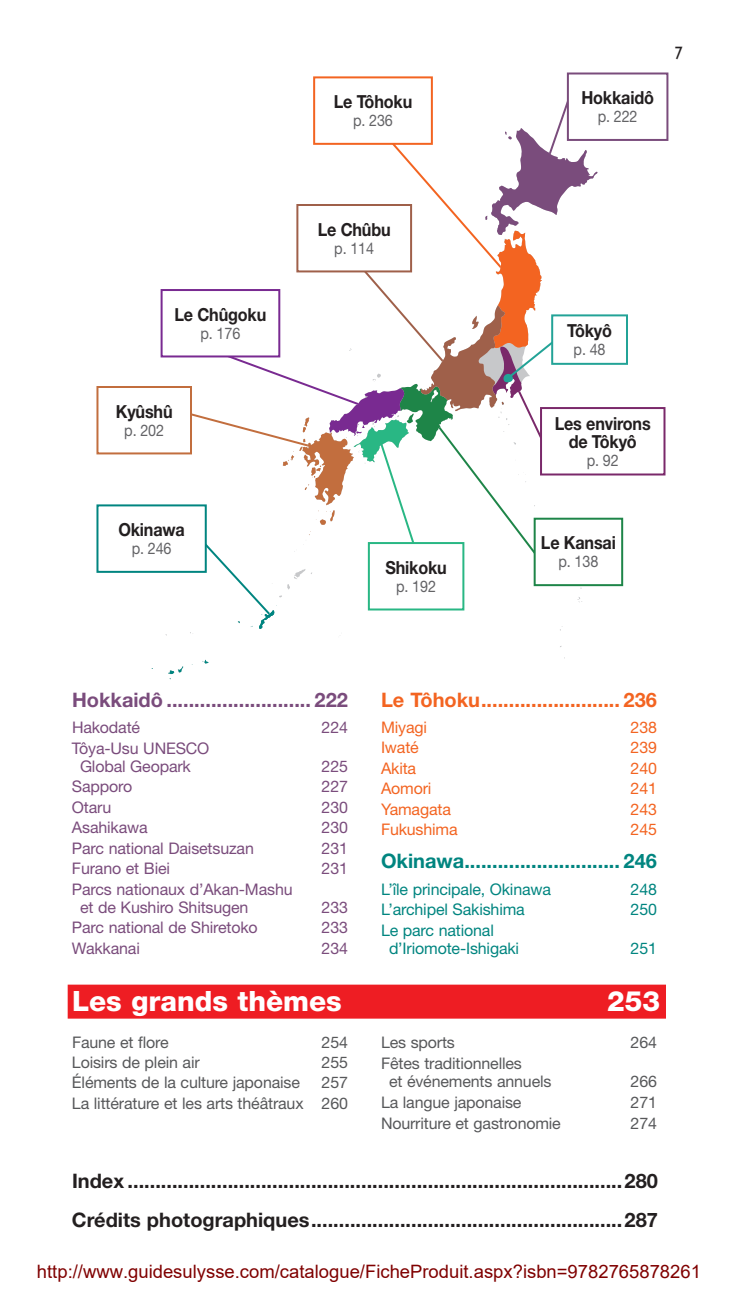
<style>
.page{position:relative;width:738px;height:1296px;background:#fff}
.page>*{position:absolute;margin:0;border:0;box-sizing:border-box;transform-origin:0 0}
.t1{font:800 28px "Helvetica Neue LT Std";color:#fff}
.t2{font:700 20px/39px "Helvetica Neue LT Std";color:#231f20}
.t3{font:700 20px "Helvetica Neue LT Std";color:#008580}
.t4{font:700 20px "Helvetica Neue LT Std";color:#7a4c7c}
.t5{font:700 20px "Helvetica Neue LT Std";color:#f36421}
.t6{font:18.4px "Arial";color:#800000}
.t7{font:700 18px/18px "Helvetica Neue LT Std";letter-spacing:-.01em;color:#231f20;text-align:center;scale:.9 1}
.t8{font:18px "Humanist 521 BT";color:#231f20;scale:.9 1}
.t9{font:16px/20.4px "Helvetica Neue LT Std";letter-spacing:-.01em;color:#57585a;text-align:right}
.t10{font:16px/18.4px "Helvetica Neue LT Std";letter-spacing:-.01em;color:#7a4c7c}
.t11{font:16px/18.4px "Helvetica Neue LT Std";letter-spacing:-.01em;color:#008580}
.t12{font:16px "Helvetica Neue LT Std";letter-spacing:-.01em;color:#f36421}
.t13{font:16px "Helvetica Neue LT Std";letter-spacing:-.01em;color:#636366;scale:.9 1}
</style>
<div class="page">
<div style="left:68px;top:985px;width:598px;height:34px;background:#ee1d23"></div>
<div style="left:540px;top:407px;width:126px;height:69px;border:2px solid #7a296a"></div>
<div style="left:161px;top:289px;width:119px;height:68px;border:2px solid #792a91"></div>
<div style="left:96px;top:386px;width:96px;height:68px;border:2px solid #c26e3e"></div>
<div style="left:567px;top:72px;width:101px;height:69px;border:2px solid #7a4c7c"></div>
<div style="left:313px;top:76px;width:120px;height:69px;border:2px solid #f36421"></div>
<div style="left:96px;top:504px;width:111px;height:69px;border:2px solid #008580"></div>
<svg style="left:168px;top:666px;width:15px;height:13px"></svg>
<svg style="left:203px;top:660px;width:6px;height:4px"></svg>
<svg style="left:180px;top:99px;width:418px;height:535px"></svg>
<div style="left:552px;top:315px;width:75px;height:49px;background:#fff"></div>
<div style="left:551px;top:314px;width:77px;height:51px;border:2px solid #23a397"></div>
<div style="left:535px;top:519px;width:87px;height:66px;background:#fff"></div>
<div style="left:534px;top:518px;width:89px;height:68px;border:2px solid #1e8548"></div>
<p class="t7" style="left:175px;top:305px;width:104px">Le Chûgoku</p>
<p class="t13" style="left:201px;top:323px;width:46px">p. 176</p>
<p class="t7" style="left:116px;top:402px;width:65px">Kyûshû</p>
<p class="t13" style="left:124px;top:420px;width:46px">p. 202</p>
<p class="t7" style="left:118px;top:520px;width:75px">Okinawa</p>
<p class="t13" style="left:132px;top:539px;width:46px">p. 246</p>
<p class="t7" style="left:334px;top:92px;width:89px">Le Tôhoku</p>
<p class="t13" style="left:353px;top:111px;width:46px">p. 236</p>
<p class="t7" style="left:318px;top:220px;width:83px">Le Chûbu</p>
<p class="t13" style="left:334px;top:238px;width:46px">p. 114</p>
<p class="t7" style="left:385px;top:558px;width:70px">Shikoku</p>
<p class="t13" style="left:396px;top:576px;width:46px">p. 192</p>
<p class="t7" style="left:581px;top:88px;width:82px">Hokkaidô</p>
<p class="t13" style="left:598px;top:107px;width:46px">p. 222</p>
<p class="t8" style="left:675px;top:42px;width:11px">7</p>
<p class="t7" style="left:567px;top:321px;width:51px">Tôkyô</p>
<p class="t13" style="left:574px;top:340px;width:37px">p. 48</p>
<p class="t7" style="left:555px;top:414px;width:108px">Les environs de Tôkyô</p>
<p class="t13" style="left:587px;top:450px;width:37px">p. 92</p>
<p class="t7" style="left:541px;top:534px;width:85px">Le Kansai</p>
<p class="t13" style="left:559px;top:552px;width:46px">p. 138</p>
<p class="t4" style="left:72px;top:687px;width:277px">Hokkaidô .......................... 222</p>
<p class="t10" style="left:72px;top:718px;width:70px">Hakodaté</p>
<p class="t10" style="left:322px;top:718px;width:28px">224</p>
<p class="t10" style="left:80px;top:738px;width:131px;text-indent:-8px">Tôya-Usu UNESCO<br>Global Geopark</p>
<p class="t10" style="left:322px;top:757px;width:28px">225</p>
<p class="t10" style="left:72px;top:777px;width:62px">Sapporo</p>
<p class="t10" style="left:322px;top:777px;width:28px">227</p>
<p class="t10" style="left:72px;top:798px;width:41px">Otaru</p>
<p class="t10" style="left:322px;top:798px;width:28px">230</p>
<p class="t10" style="left:72px;top:818px;width:77px">Asahikawa</p>
<p class="t10" style="left:322px;top:818px;width:28px">230</p>
<p class="t10" style="left:72px;top:839px;width:183px">Parc national Daisetsuzan</p>
<p class="t10" style="left:322px;top:839px;width:28px">231</p>
<p class="t10" style="left:72px;top:859px;width:100px">Furano et Biei</p>
<p class="t10" style="left:322px;top:859px;width:28px">231</p>
<p class="t10" style="left:80px;top:879px;width:214px;text-indent:-8px">Parcs nationaux d’Akan-Mashu et de Kushiro Shitsugen</p>
<p class="t10" style="left:322px;top:898px;width:28px">233</p>
<p class="t10" style="left:72px;top:918px;width:187px">Parc national de Shiretoko</p>
<p class="t10" style="left:322px;top:918px;width:28px">233</p>
<p class="t10" style="left:72px;top:939px;width:69px">Wakkanai</p>
<p class="t10" style="left:322px;top:939px;width:28px">234</p>
<p class="t5" style="left:381px;top:687px;width:277px">Le Tôhoku......................... 236</p>
<p class="t12" style="left:381px;top:718px;width:48px">Miyagi</p>
<p class="t12" style="left:631px;top:718px;width:28px">238</p>
<p class="t12" style="left:381px;top:738px;width:39px">Iwaté</p>
<p class="t12" style="left:631px;top:738px;width:28px">239</p>
<p class="t12" style="left:381px;top:759px;width:37px">Akita</p>
<p class="t12" style="left:631px;top:759px;width:28px">240</p>
<p class="t12" style="left:381px;top:779px;width:52px">Aomori</p>
<p class="t12" style="left:631px;top:779px;width:28px">241</p>
<p class="t12" style="left:381px;top:799px;width:72px">Yamagata</p>
<p class="t12" style="left:631px;top:799px;width:28px">243</p>
<p class="t12" style="left:381px;top:820px;width:78px">Fukushima</p>
<p class="t12" style="left:631px;top:820px;width:28px">245</p>
<p class="t3" style="left:381px;top:849px;width:278px">Okinawa............................ 246</p>
<p class="t11" style="left:381px;top:880px;width:172px">L’île principale, Okinawa</p>
<p class="t11" style="left:631px;top:880px;width:28px">248</p>
<p class="t11" style="left:381px;top:900px;width:145px">L’archipel Sakishima</p>
<p class="t11" style="left:631px;top:900px;width:28px">250</p>
<p class="t11" style="left:389px;top:920px;width:132px;text-indent:-8px">Le parc national d’Iriomote-Ishigaki</p>
<p class="t11" style="left:631px;top:939px;width:28px">251</p>
<h1 class="t1" style="left:72px;top:985px;width:271px">Les grands thèmes</h1>
<h1 class="t1" style="left:607px;top:985px;width:54px">253</h1>
<p class="t9" style="left:72px;top:1032px;width:98px">Faune et flore</p>
<p class="t9" style="left:322px;top:1032px;width:28px">254</p>
<p class="t9" style="left:72px;top:1052px;width:129px">Loisirs de plein air</p>
<p class="t9" style="left:322px;top:1052px;width:28px">255</p>
<p class="t9" style="left:72px;top:1072px;width:230px">Éléments de la culture japonaise</p>
<p class="t9" style="left:381px;top:1032px;width:75px">Les sports</p>
<p class="t9" style="left:631px;top:1032px;width:28px">264</p>
<p class="t9" style="left:389px;top:1053px;width:164px;line-height:18.8px;text-align:left;text-indent:-8px">Fêtes traditionnelles<br>et événements annuels</p>
<p class="t9" style="left:631px;top:1071px;width:28px">266</p>
<p class="t9" style="left:72px;top:1072px;width:278px">257<br>La littérature et les arts théâtraux 260</p>
<p class="t9" style="left:381px;top:1092px;width:142px">La langue japonaise</p>
<p class="t9" style="left:631px;top:1092px;width:28px">271</p>
<p class="t9" style="left:381px;top:1113px;width:181px">Nourriture et gastronomie</p>
<p class="t9" style="left:631px;top:1113px;width:28px">274</p>
<p class="t2" style="left:72px;top:1161px;width:588px">Index .........................................................................................280<br>Crédits photographiques........................................................287</p>
<p class="t6" style="left:37px;top:1259px;width:666px">http://www.guidesulysse.com/catalogue/FicheProduit.aspx?isbn=9782765878261</p>
</div>
